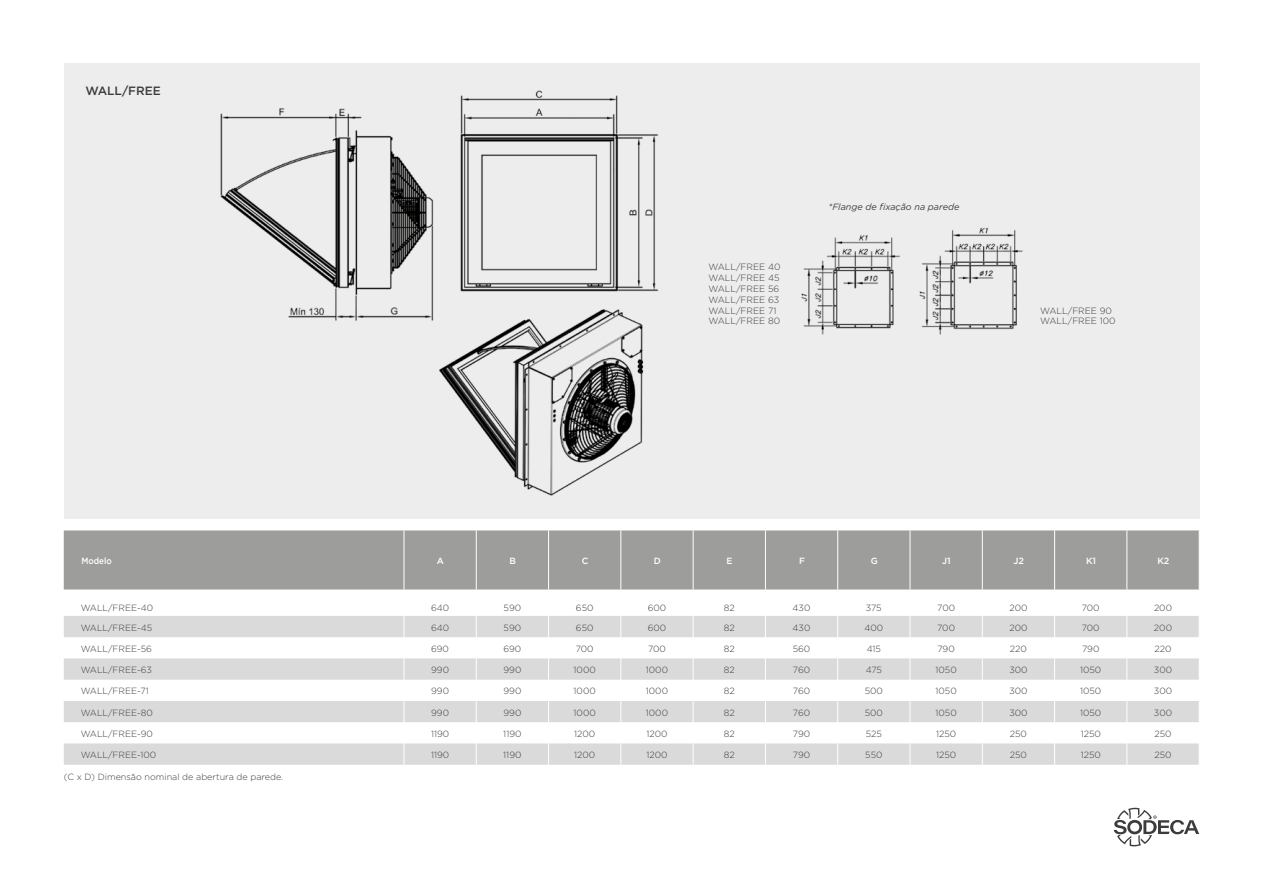
<style>
.page{position:relative;width:1263px;height:893px;background:#fff}
.page>*{position:absolute;margin:0;border:0;box-sizing:border-box;transform-origin:0 0}
.t1{font:500 12px "Gotham";color:#3c3c3b}
.t2{font:300 9.15px/10.9px "Gotham";color:#3c3c3b}
.t3{font:italic 9.15px "Gotham";color:#3c3c3b}
.t4{font:300 9px "Gotham";color:#3c3c3b}
.t5{font:500 9px "Gotham";color:#fff}
.t6{font:500 9px "Gotham";color:#fff;scale:.9 1}
</style>
<div class="page">
<svg style="left:1114px;top:808px;width:85px;height:38px"></svg>
<svg style="left:64px;top:616px;width:1135px;height:149px;fill:#dadada"></svg>
<svg style="left:404px;top:616px;width:1px;height:149px"></svg>
<svg style="left:476px;top:616px;width:1px;height:149px"></svg>
<svg style="left:548px;top:616px;width:1px;height:149px"></svg>
<svg style="left:620px;top:616px;width:1px;height:149px"></svg>
<svg style="left:693px;top:616px;width:1px;height:149px"></svg>
<svg style="left:765px;top:616px;width:1px;height:149px"></svg>
<svg style="left:837px;top:616px;width:1px;height:149px"></svg>
<svg style="left:910px;top:616px;width:1px;height:149px"></svg>
<svg style="left:982px;top:616px;width:1px;height:149px"></svg>
<svg style="left:1054px;top:616px;width:1px;height:149px"></svg>
<svg style="left:1126px;top:616px;width:1px;height:149px"></svg>
<div style="left:64px;top:530px;width:1135px;height:60px;background:#9d9d9c"></div>
<hr style="left:404px;top:530px;width:1px;height:60px;background:#fff">
<hr style="left:476px;top:530px;width:1px;height:60px;background:#fff">
<hr style="left:548px;top:530px;width:1px;height:60px;background:#fff">
<hr style="left:620px;top:530px;width:1px;height:60px;background:#fff">
<hr style="left:693px;top:530px;width:1px;height:60px;background:#fff">
<hr style="left:765px;top:530px;width:1px;height:60px;background:#fff">
<hr style="left:837px;top:530px;width:1px;height:60px;background:#fff">
<hr style="left:910px;top:530px;width:1px;height:60px;background:#fff">
<hr style="left:982px;top:530px;width:1px;height:60px;background:#fff">
<hr style="left:1054px;top:530px;width:1px;height:60px;background:#fff">
<hr style="left:1126px;top:530px;width:1px;height:60px;background:#fff">
<div style="left:64px;top:64px;width:1135px;height:455px;background:#ededed"></div>
<img style="left:801px;top:227px;width:222px;height:108px">
<img style="left:220px;top:90px;width:439px;height:406px">
<h1 class="t1" style="left:85px;top:83px;width:77px">WALL/FREE</h1>
<p class="t2" style="left:708px;top:261px;width:73px">WALL/FREE 40<br>WALL/FREE 45<br>WALL/FREE 56<br>WALL/FREE 63<br>WALL/FREE 71<br>WALL/FREE 80</p>
<p class="t3" style="left:828px;top:201px;width:132px">*Flange de fixação na parede</p>
<p class="t2" style="left:1040px;top:305px;width:77px">WALL/FREE 90<br>WALL/FREE 100</p>
<p class="t6" style="left:82px;top:555px;width:35px">Modelo</p>
<p class="t5" style="left:437px;top:555px;width:9px">A</p>
<p class="t5" style="left:509px;top:555px;width:8px">B</p>
<p class="t5" style="left:582px;top:555px;width:8px">C</p>
<p class="t5" style="left:654px;top:555px;width:9px">D</p>
<p class="t5" style="left:727px;top:555px;width:8px">E</p>
<p class="t5" style="left:799px;top:555px;width:7px">F</p>
<p class="t5" style="left:871px;top:555px;width:9px">G</p>
<p class="t5" style="left:942px;top:555px;width:10px">J1</p>
<p class="t5" style="left:1013px;top:555px;width:12px">J2</p>
<p class="t5" style="left:1086px;top:555px;width:12px">K1</p>
<p class="t5" style="left:1157px;top:555px;width:14px">K2</p>
<p class="t4" style="left:81px;top:603px;width:74px">WALL/FREE-40</p>
<p class="t4" style="left:431px;top:603px;width:20px">640</p>
<p class="t4" style="left:504px;top:603px;width:19px">590</p>
<p class="t4" style="left:576px;top:603px;width:19px">650</p>
<p class="t4" style="left:648px;top:603px;width:20px">600</p>
<p class="t4" style="left:724px;top:603px;width:12px">82</p>
<p class="t4" style="left:793px;top:603px;width:19px">430</p>
<p class="t4" style="left:866px;top:603px;width:17px">375</p>
<p class="t4" style="left:937px;top:603px;width:19px">700</p>
<p class="t4" style="left:1009px;top:603px;width:20px">200</p>
<p class="t4" style="left:1082px;top:603px;width:19px">700</p>
<p class="t4" style="left:1154px;top:603px;width:20px">200</p>
<p class="t4" style="left:81px;top:622px;width:73px">WALL/FREE-45</p>
<p class="t4" style="left:431px;top:622px;width:20px">640</p>
<p class="t4" style="left:504px;top:622px;width:19px">590</p>
<p class="t4" style="left:576px;top:622px;width:19px">650</p>
<p class="t4" style="left:648px;top:622px;width:20px">600</p>
<p class="t4" style="left:724px;top:622px;width:12px">82</p>
<p class="t4" style="left:793px;top:622px;width:19px">430</p>
<p class="t4" style="left:864px;top:622px;width:20px">400</p>
<p class="t4" style="left:937px;top:622px;width:19px">700</p>
<p class="t4" style="left:1009px;top:622px;width:20px">200</p>
<p class="t4" style="left:1082px;top:622px;width:19px">700</p>
<p class="t4" style="left:1154px;top:622px;width:20px">200</p>
<p class="t4" style="left:81px;top:644px;width:73px">WALL/FREE-56</p>
<p class="t4" style="left:431px;top:644px;width:19px">690</p>
<p class="t4" style="left:503px;top:644px;width:19px">690</p>
<p class="t4" style="left:576px;top:644px;width:19px">700</p>
<p class="t4" style="left:648px;top:644px;width:19px">700</p>
<p class="t4" style="left:724px;top:644px;width:12px">82</p>
<p class="t4" style="left:793px;top:644px;width:19px">560</p>
<p class="t4" style="left:867px;top:644px;width:16px">415</p>
<p class="t4" style="left:937px;top:644px;width:19px">790</p>
<p class="t4" style="left:1010px;top:644px;width:19px">220</p>
<p class="t4" style="left:1082px;top:644px;width:19px">790</p>
<p class="t4" style="left:1154px;top:644px;width:19px">220</p>
<p class="t4" style="left:81px;top:665px;width:73px">WALL/FREE-63</p>
<p class="t4" style="left:431px;top:665px;width:19px">990</p>
<p class="t4" style="left:503px;top:665px;width:19px">990</p>
<p class="t4" style="left:574px;top:665px;width:24px">1000</p>
<p class="t4" style="left:646px;top:665px;width:24px">1000</p>
<p class="t4" style="left:724px;top:665px;width:12px">82</p>
<p class="t4" style="left:793px;top:665px;width:19px">760</p>
<p class="t4" style="left:866px;top:665px;width:18px">475</p>
<p class="t4" style="left:935px;top:665px;width:23px">1050</p>
<p class="t4" style="left:1009px;top:665px;width:20px">300</p>
<p class="t4" style="left:1080px;top:665px;width:23px">1050</p>
<p class="t4" style="left:1154px;top:665px;width:20px">300</p>
<p class="t4" style="left:81px;top:686px;width:70px">WALL/FREE-71</p>
<p class="t4" style="left:431px;top:686px;width:19px">990</p>
<p class="t4" style="left:503px;top:686px;width:19px">990</p>
<p class="t4" style="left:574px;top:686px;width:24px">1000</p>
<p class="t4" style="left:646px;top:686px;width:24px">1000</p>
<p class="t4" style="left:724px;top:686px;width:12px">82</p>
<p class="t4" style="left:793px;top:686px;width:19px">760</p>
<p class="t4" style="left:865px;top:686px;width:20px">500</p>
<p class="t4" style="left:935px;top:686px;width:23px">1050</p>
<p class="t4" style="left:1009px;top:686px;width:20px">300</p>
<p class="t4" style="left:1080px;top:686px;width:23px">1050</p>
<p class="t4" style="left:1154px;top:686px;width:20px">300</p>
<p class="t4" style="left:81px;top:707px;width:74px">WALL/FREE-80</p>
<p class="t4" style="left:431px;top:707px;width:19px">990</p>
<p class="t4" style="left:503px;top:707px;width:19px">990</p>
<p class="t4" style="left:574px;top:707px;width:24px">1000</p>
<p class="t4" style="left:646px;top:707px;width:24px">1000</p>
<p class="t4" style="left:724px;top:707px;width:12px">82</p>
<p class="t4" style="left:793px;top:707px;width:19px">760</p>
<p class="t4" style="left:865px;top:707px;width:20px">500</p>
<p class="t4" style="left:935px;top:707px;width:23px">1050</p>
<p class="t4" style="left:1009px;top:707px;width:20px">300</p>
<p class="t4" style="left:1080px;top:707px;width:23px">1050</p>
<p class="t4" style="left:1154px;top:707px;width:20px">300</p>
<p class="t4" style="left:81px;top:729px;width:74px">WALL/FREE-90</p>
<p class="t4" style="left:431px;top:729px;width:20px">1190</p>
<p class="t4" style="left:503px;top:729px;width:20px">1190</p>
<p class="t4" style="left:574px;top:729px;width:23px">1200</p>
<p class="t4" style="left:646px;top:729px;width:23px">1200</p>
<p class="t4" style="left:724px;top:729px;width:12px">82</p>
<p class="t4" style="left:793px;top:729px;width:19px">790</p>
<p class="t4" style="left:866px;top:729px;width:18px">525</p>
<p class="t4" style="left:936px;top:729px;width:22px">1250</p>
<p class="t4" style="left:1010px;top:729px;width:19px">250</p>
<p class="t4" style="left:1081px;top:729px;width:22px">1250</p>
<p class="t4" style="left:1154px;top:729px;width:19px">250</p>
<p class="t4" style="left:81px;top:750px;width:77px">WALL/FREE-100</p>
<p class="t4" style="left:431px;top:750px;width:20px">1190</p>
<p class="t4" style="left:503px;top:750px;width:20px">1190</p>
<p class="t4" style="left:574px;top:750px;width:23px">1200</p>
<p class="t4" style="left:646px;top:750px;width:23px">1200</p>
<p class="t4" style="left:724px;top:750px;width:12px">82</p>
<p class="t4" style="left:793px;top:750px;width:19px">790</p>
<p class="t4" style="left:865px;top:750px;width:19px">550</p>
<p class="t4" style="left:936px;top:750px;width:22px">1250</p>
<p class="t4" style="left:1010px;top:750px;width:19px">250</p>
<p class="t4" style="left:1081px;top:750px;width:22px">1250</p>
<p class="t4" style="left:1154px;top:750px;width:19px">250</p>
<p class="t4" style="left:64px;top:772px;width:221px">(C x D) Dimensão nominal de abertura de parede.</p>
</div>
